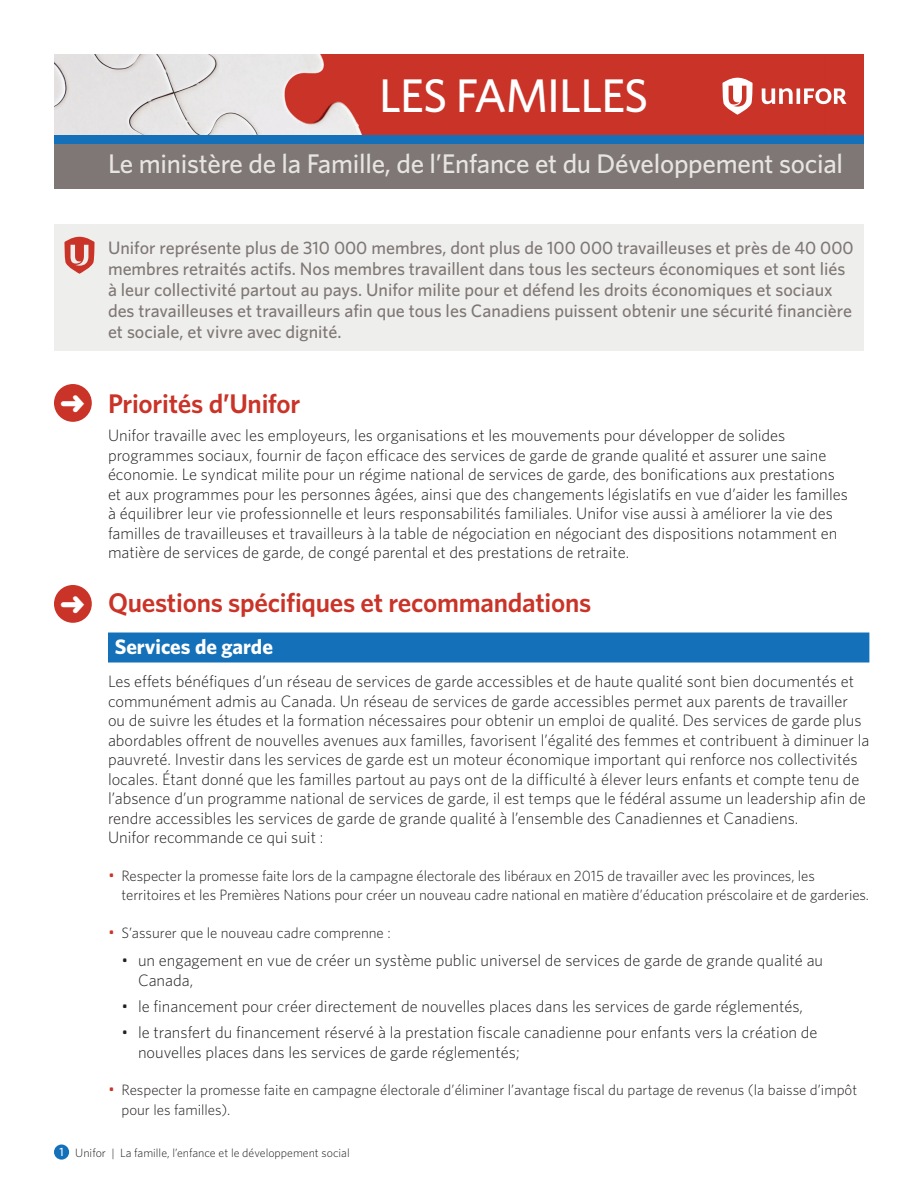
<style>
.page{position:relative;width:918px;height:1188px;background:#fff}
.page>*{position:absolute;margin:0;border:0;box-sizing:border-box;transform-origin:0 0}
.t1{font:500 47.25px "Whitney";letter-spacing:-.02em;color:#fff}
.t2{font:500 27px "Whitney";letter-spacing:-.01em;color:#e7e5e3}
.t3{font:600 27px "Whitney";letter-spacing:-.01em;color:#ca3327}
.t4{font:700 21px "Whitney";color:#fff}
.t5{font:500 18px/21px "Whitney";color:#7f7775}
.t6{font:300 16.5px/19.5px "Whitney";color:#231f20}
.t7{font:300 15px/19.5px "Whitney";letter-spacing:-.005em;color:#231f20}
.t8{font:300 12px "Whitney";color:#231f20}
.s1{font-size:16.5px;color:#ca3327}
.s2{font-weight:500;color:#fff}
.s3{font-size:11.7px}
</style>
<div class="page">
<div style="left:108px;top:633px;width:761px;height:30px;background:#1471b9"></div>
<div style="left:54px;top:135px;width:810px;height:54px;background:#7f7775"></div>
<div style="left:54px;top:135px;width:810px;height:9px;background:#1471b9"></div>
<div style="left:54px;top:225px;width:810px;height:126px;background:#eeeeec"></div>
<div style="left:54px;top:54px;width:810px;height:81px;background:#ca3327"></div>
<img style="left:54px;top:54px;width:770px;height:81px">
<svg style="left:722px;top:78px;width:31px;height:37px"></svg>
<svg style="left:762px;top:88px;width:31px;height:16px"></svg>
<svg style="left:804px;top:88px;width:43px;height:16px"></svg>
<hr style="left:797px;top:88px;width:3px;height:16px;background:#fff">
<svg style="left:64px;top:237px;width:31px;height:37px"></svg>
<div style="left:54px;top:384px;width:38px;height:38px;background:#ca3327;border-radius:50%"></div>
<div style="left:54px;top:585px;width:38px;height:38px;background:#ca3327;border-radius:50%"></div>
<div style="left:54px;top:1144px;width:15px;height:16px;background:#1471b9;border-radius:50%"></div>
<h1 class="t1" style="left:379px;top:67px;width:271px">LES FAMILLES</h1>
<h2 class="t2" style="left:108px;top:148px;width:737px">Le ministère de la Famille, de l’Enfance et du Développement social</h2>
<p class="t5" style="left:108px;top:237px;width:747px">Unifor représente plus de 310 000 membres, dont plus de 100 000 travailleuses et près de 40 000 membres retraités actifs. Nos membres travaillent dans tous les secteurs économiques et sont liés à leur collectivité partout au pays. Unifor milite pour et défend les droits économiques et sociaux des travailleuses et travailleurs afin que tous les Canadiens puissent obtenir une sécurité financière et sociale, et vivre avec dignité.</p>
<h2 class="t3" style="left:108px;top:387px;width:194px">Priorités d’Unifor</h2>
<p class="t6" style="left:108px;top:425px;width:742px">Unifor travaille avec les employeurs, les organisations et les mouvements pour développer de solides programmes sociaux, fournir de façon efficace des services de garde de grande qualité et assurer une saine économie. Le syndicat milite pour un régime national de services de garde, des bonifications aux prestations et aux programmes pour les personnes âgées, ainsi que des changements législatifs en vue d’aider les familles à équilibrer leur vie professionnelle et leurs responsabilités familiales. Unifor vise aussi à améliorer la vie des familles de travailleuses et travailleurs à la table de négociation en négociant des dispositions notamment en matière de services de garde, de congé parental et des prestations de retraite.</p>
<h2 class="t3" style="left:108px;top:586px;width:485px">Questions spécifiques et recommandations</h2>
<p class="t4" style="left:115px;top:634px;width:160px">Services de garde</p>
<p class="t6" style="left:108px;top:671px;width:763px">Les effets bénéfiques d’un réseau de services de garde accessibles et de haute qualité sont bien documentés et communément admis au Canada. Un réseau de services de garde accessibles permet aux parents de travailler<br>ou de suivre les études et la formation nécessaires pour obtenir un emploi de qualité. Des services de garde plus abordables offrent de nouvelles avenues aux familles, favorisent l’égalité des femmes et contribuent à diminuer la pauvreté. Investir dans les services de garde est un moteur économique important qui renforce nos collectivités locales. Étant donné que les familles partout au pays ont de la difficulté à élever leurs enfants et compte tenu de l’absence d’un programme national de services de garde, il est temps que le fédéral assume un leadership afin de rendre accessibles les services de garde de grande qualité à l’ensemble des Canadiennes et Canadiens.<br>Unifor recommande ce qui suit :</p>
<p class="t7" style="left:122px;top:865px;width:749px;text-indent:-14px"><span class="s1">•</span> Respecter la promesse faite lors de la campagne électorale des libéraux en 2015 de travailler avec les provinces, les territoires et les Premières Nations pour créer un nouveau cadre national en matière d’éducation préscolaire et de garderies.</p>
<p class="t7" style="left:108px;top:922px;width:284px"><span class="s1">•</span> S’assurer que le nouveau cadre comprenne :</p>
<p class="t6" style="left:138px;top:950px;width:687px;text-indent:-16px">• un engagement en vue de créer un système public universel de services de garde de grande qualité au<br>Canada,</p>
<p class="t6" style="left:122px;top:996px;width:683px">• le financement pour créer directement de nouvelles places dans les services de garde réglementés,</p>
<p class="t6" style="left:138px;top:1022px;width:681px;text-indent:-16px">• le transfert du financement réservé à la prestation fiscale canadienne pour enfants vers la création de nouvelles places dans les services de garde réglementés;</p>
<p class="t7" style="left:122px;top:1080px;width:737px;text-indent:-13px"><span class="s1">•</span> Respecter la promesse faite en campagne électorale d’éliminer l’avantage fiscal du partage de revenus (la baisse d’impôt pour les familles).</p>
<p class="t8" style="left:59px;top:1146px;width:292px"><span class="s2">1</span> Unifor <span class="s3">|</span> La famille, l’enfance et le développement social</p>
</div>
